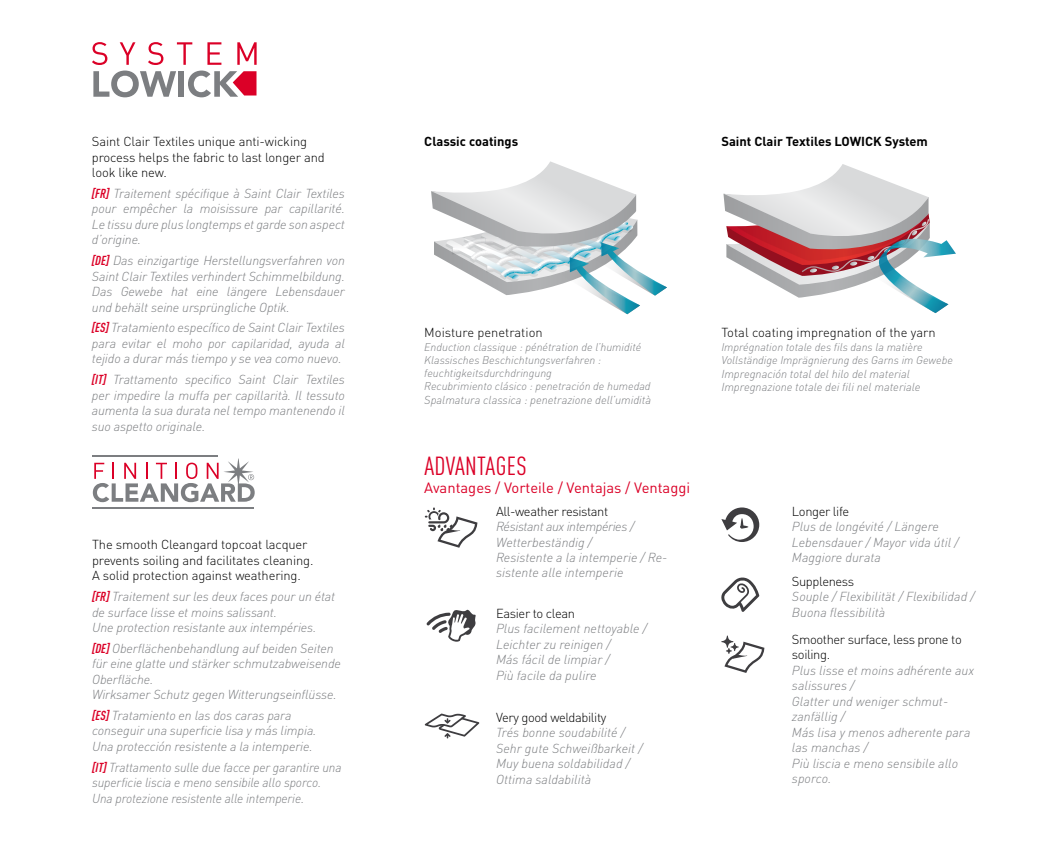
<style>
.page{position:relative;width:1061px;height:842px;background:#fff}
.page>*{position:absolute;margin:0;border:0;box-sizing:border-box;transform-origin:0 0}
.t1{font:condensed 25.8px "DIN Pro";letter-spacing:.01em;color:#db0027}
.t2{font:14.8px "DIN Pro";color:#db0027}
.t3{font:italic 300 12.9px/15.5px "DIN Pro";letter-spacing:-.01em;color:#7c7e81}
.t4{font:300 12.9px/15.5px "DIN Pro";letter-spacing:-.01em;color:#000}
.t5{font:italic 300 12.9px/15.5px "DIN Pro";letter-spacing:-.01em;color:#7c7e81;scale:.96 1}
.t6{font:300 12.9px/15.5px "DIN Pro";letter-spacing:-.03em;color:#000}
.t7{font:700 12.9px "DIN Pro";color:#000}
.t8{font:italic 300 11.4px/13.7px "DIN Pro";color:#7c7e81}
.t9{font:italic 300 11.1px/13.3px "DIN Pro";color:#7c7e81}
.s1{font-weight:700;font-stretch:condensed;color:#db0027}
</style>
<div class="page">
<svg style="left:424px;top:507px;width:53px;height:41px"></svg>
<svg style="left:721px;top:636px;width:43px;height:37px"></svg>
<svg style="left:721px;top:577px;width:38px;height:35px"></svg>
<svg style="left:426px;top:609px;width:50px;height:33px"></svg>
<svg style="left:721px;top:507px;width:38px;height:35px"></svg>
<svg style="left:424px;top:713px;width:55px;height:25px"></svg>
<svg style="left:92px;top:42px;width:15px;height:23px"></svg>
<svg style="left:120px;top:42px;width:15px;height:23px"></svg>
<svg style="left:148px;top:42px;width:15px;height:23px"></svg>
<svg style="left:177px;top:42px;width:15px;height:23px"></svg>
<svg style="left:207px;top:42px;width:14px;height:23px"></svg>
<svg style="left:237px;top:42px;width:19px;height:23px"></svg>
<svg style="left:93px;top:71px;width:83px;height:26px"></svg>
<div style="left:178px;top:71px;width:6px;height:26px;background:#7c7e81"></div>
<svg style="left:188px;top:71px;width:68px;height:26px"></svg>
<svg style="left:431px;top:161px;width:236px;height:153px"></svg>
<svg style="left:723px;top:164px;width:232px;height:149px"></svg>
<svg style="left:93px;top:458px;width:161px;height:44px"></svg>
<hr style="left:92px;top:456px;width:125px;height:1px;background:#7c7e81">
<hr style="left:92px;top:507px;width:162px;height:1px;background:#7c7e81">
<p class="t4" style="left:92px;top:133px;width:234px">Saint Clair Textiles unique anti-wicking process helps the fabric to last longer and look like new.</p>
<p class="t3" style="left:92px;top:184px;width:254px;text-align:justify"><span class="s1">[FR]</span> Traitement spécifique à Saint Clair Textiles pour empêcher la moisissure par capillarité.<br>Le tissu dure plus longtemps et garde son aspect d’origine.</p>
<p class="t3" style="left:92px;top:252px;width:254px;text-align:justify"><span class="s1">[DE]</span> Das einzigartige Herstellungsverfahren von Saint Clair Textiles verhindert Schimmelbildung.<br>Das Gewebe hat eine längere Lebensdauer und behält seine ursprüngliche Optik.</p>
<p class="t3" style="left:92px;top:319px;width:254px;text-align:justify"><span class="s1">[ES]</span> Tratamiento específico de Saint Clair Textiles para evitar el moho por capilaridad, ayuda al tejido a durar más tiempo y se vea como nuevo.</p>
<p class="t3" style="left:92px;top:371px;width:254px;text-align:justify"><span class="s1">[IT]</span> Trattamento specifico Saint Clair Textiles per impedire la muffa per capillarità. Il tessuto aumenta la sua durata nel tempo mantenendo il suo aspetto originale.</p>
<p class="t4" style="left:92px;top:536px;width:223px">The smooth Cleangard topcoat lacquer prevents soiling and facilitates cleaning.<br>A solid protection against weathering.</p>
<p class="t3" style="left:92px;top:587px;width:244px"><span class="s1">[FR]</span> Traitement sur les deux faces pour un état de surface lisse et moins salissant.<br>Une protection resistante aux intempéries.</p>
<p class="t3" style="left:92px;top:639px;width:250px"><span class="s1">[DE]</span> Oberflächenbehandlung auf beiden Seiten für eine glatte und stärker schmutzabweisende Oberfläche.<br>Wirksamer Schutz gegen Witterungseinflüsse.</p>
<p class="t3" style="left:92px;top:706px;width:226px"><span class="s1">[ES]</span> Tratamiento en las dos caras para conseguir una superficie lisa y más limpia.<br>Una protección resistente a la intemperie.</p>
<p class="t5" style="left:92px;top:758px;width:261px"><span class="s1">[IT]</span> Trattamento sulle due facce per garantire una superficie liscia e meno sensibile allo sporco.<br>Una protezione resistente alle intemperie.</p>
<p class="t7" style="left:424px;top:131px;width:95px">Classic coatings</p>
<p class="t7" style="left:721px;top:131px;width:208px">Saint Clair Textiles LOWICK System</p>
<p class="t4" style="left:424px;top:324px;width:120px">Moisture penetration</p>
<p class="t9" style="left:424px;top:339px;width:228px">Enduction classique : pénétration de l’humidité Klassisches Beschichtungsverfahren : feuchtigkeitsdurchdringung<br>Recubrimiento clásico : penetración de humedad</p>
<p class="t8" style="left:424px;top:392px;width:228px">Spalmatura classica : penetrazione dell’umidità</p>
<h1 class="t1" style="left:424px;top:447px;width:104px">ADVANTAGES</h1>
<p class="t2" style="left:424px;top:476px;width:267px">Avantages / Vorteile / Ventajas / Ventaggi</p>
<p class="t6" style="left:496px;top:502px;width:114px">All-weather resistant</p>
<p class="t3" style="left:496px;top:517px;width:173px">Résistant aux intempéries /<br>Wetterbeständig /<br>Resistente a la intemperie / Re&shy;sistente alle intemperie</p>
<p class="t4" style="left:721px;top:324px;width:216px">Total coating impregnation of the yarn</p>
<p class="t9" style="left:721px;top:339px;width:233px">Imprégnation totale des fils dans la matière<br>Vollständige Imprägnierung des Garns im Gewebe</p>
<p class="t8" style="left:721px;top:366px;width:201px">Impregnación total del hilo del material<br>Impregnazione totale dei fili nel materiale</p>
<p class="t6" style="left:791px;top:502px;width:59px">Longer life</p>
<p class="t3" style="left:791px;top:517px;width:168px">Plus de longévité / Längere<br>Lebensdauer / Mayor vida útil /<br>Maggiore durata</p>
<p class="t6" style="left:791px;top:572px;width:64px">Suppleness</p>
<p class="t3" style="left:791px;top:587px;width:184px">Souple / Flexibilität / Flexibilidad /</p>
<p class="t6" style="left:496px;top:604px;width:80px">Easier to clean</p>
<p class="t3" style="left:791px;top:603px;width:95px">Buona flessibilità</p>
<p class="t3" style="left:496px;top:620px;width:152px">Plus facilement nettoyable /<br>Leichter zu reinigen /<br>Más fácil de limpiar /<br>Più facile da pulire</p>
<p class="t6" style="left:791px;top:630px;width:171px">Smoother surface, less prone to soiling.</p>
<p class="t3" style="left:791px;top:661px;width:184px">Plus lisse et moins adhérente aux salissures /<br>Glatter und weniger schmut&shy;zanfällig /<br>Más lisa y menos adherente para las manchas /<br>Più liscia e meno sensibile allo sporco.</p>
<p class="t6" style="left:496px;top:708px;width:112px">Very good weldability</p>
<p class="t3" style="left:496px;top:724px;width:148px">Trés bonne soudabilité /<br>Sehr gute Schweißbarkeit /<br>Muy buena soldabilidad /<br>Ottima saldabilità</p>
</div>
